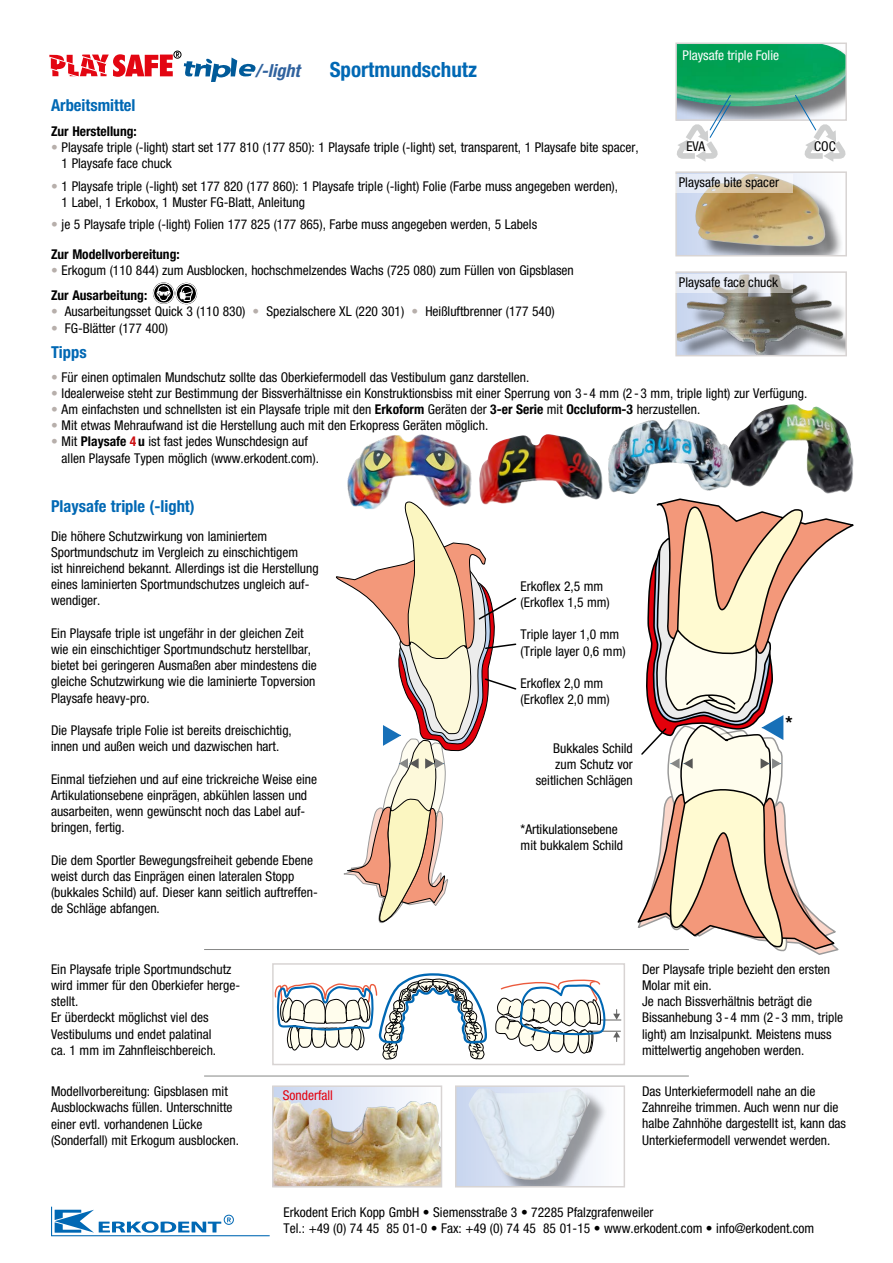
<style>
.page{position:relative;width:893px;height:1263px;background:#fff}
.page>*{position:absolute;margin:0;border:0;box-sizing:border-box;transform-origin:0 0}
.t1{font:700 condensed 21px "Helvetica Neue";color:#0068b4}
.t2{font:italic 700 condensed 18px "Helvetica Neue";color:#30629e}
.t3{font:700 condensed 18px "Helvetica Neue";color:#000}
.t4{font:700 condensed 16.5px "Helvetica Neue";color:#0068b4}
.t5{font:condensed 13.5px/16.2px "Helvetica Neue";color:#000}
.t6{font:condensed 13.5px "Helvetica Neue";color:#fff}
.t7{font:700 condensed 13.5px "Helvetica Neue";color:#000}
.t8{font:condensed 13.5px "Helvetica Neue";color:#e3000e}
.s1{color:#b7afab}
.s2{font-weight:700}
.s3{font-weight:700;color:#cd1013}
</style>
<div class="page">
<svg style="left:496px;top:979px;width:125px;height:74px"></svg>
<svg style="left:275px;top:973px;width:212px;height:87px"></svg>
<div style="left:272px;top:963px;width:353px;height:102px;border:2px solid #d8d4d3"></div>
<div style="left:273px;top:1086px;width:168px;height:101px;background:linear-gradient(to right,#c8d5ef,#fefeff)"></div>
<img style="left:275px;top:1097px;width:164px;height:87px">
<div style="left:272px;top:1085px;width:170px;height:102px;border:2px solid #d8d4d3"></div>
<svg style="left:458px;top:1088px;width:135px;height:96px"></svg>
<div style="left:471px;top:1090px;width:137px;height:97px;background:#000;opacity:.75"></div>
<img style="left:468px;top:1088px;width:123px;height:92px">
<div style="left:455px;top:1085px;width:170px;height:102px;border:2px solid #d8d4d3"></div>
<svg style="left:637px;top:498px;width:217px;height:457px"></svg>
<hr style="left:204px;top:949px;width:485px;height:1px;background:#868786">
<hr style="left:204px;top:1076px;width:485px;height:1px;background:#868786">
<div style="left:676px;top:43px;width:170px;height:77px;background:#000;opacity:.5"></div>
<img style="left:678px;top:46px;width:166px;height:61px">
<div style="left:675px;top:43px;width:172px;height:78px;border:2px solid #d8d4d3"></div>
<div style="left:676px;top:172px;width:170px;height:84px;background:#cbd8f0"></div>
<div style="left:698px;top:176px;width:146px;height:80px;background:#000;opacity:.5"></div>
<img style="left:695px;top:174px;width:131px;height:73px">
<div style="left:675px;top:171px;width:172px;height:85px;border:2px solid #d8d4d3"></div>
<img style="left:678px;top:274px;width:166px;height:79px">
<div style="left:675px;top:271px;width:172px;height:85px;border:2px solid #d8d4d3"></div>
<svg style="left:675px;top:94px;width:56px;height:68px"></svg>
<svg style="left:794px;top:94px;width:53px;height:68px"></svg>
<svg style="left:335px;top:510px;width:182px;height:413px"></svg>
<svg style="left:51px;top:1206px;width:219px;height:30px"></svg>
<img style="left:347px;top:434px;width:125px;height:76px">
<img style="left:734px;top:404px;width:120px;height:90px">
<img style="left:479px;top:434px;width:124px;height:71px">
<svg style="left:675px;top:274px;width:117px;height:18px;background:#dcdee3"></svg>
<svg style="left:675px;top:174px;width:117px;height:18px;background:#e0dad0"></svg>
<div style="left:174px;top:51px;width:7px;height:7px;border:1px solid #000;border-radius:50%"></div>
<svg style="left:49px;top:52px;width:207px;height:30px"></svg>
<img style="left:608px;top:419px;width:126px;height:75px">
<svg style="left:154px;top:283px;width:20px;height:20px"></svg>
<div style="left:153px;top:283px;width:21px;height:20px;border:1px solid #fff;border-radius:50%"></div>
<svg style="left:156px;top:285px;width:15px;height:16px"></svg>
<svg style="left:176px;top:283px;width:20px;height:21px"></svg>
<div style="left:176px;top:283px;width:21px;height:21px;border:1px solid #fff;border-radius:50%"></div>
<svg style="left:180px;top:285px;width:13px;height:16px"></svg>
<p class="t4" style="left:51px;top:95px;width:86px">Arbeitsmittel</p>
<h2 class="t2" style="left:255px;top:60px;width:46px">/-light</h2>
<h1 class="t1" style="left:330px;top:57px;width:149px">Sportmundschutz</h1>
<p class="t7" style="left:51px;top:123px;width:87px">Zur Herstellung:</p>
<p class="t5" style="left:62px;top:139px;width:579px;text-indent:-11px"><span class="s1">•</span> Playsafe triple (-light) start set 177 810 (177 850): 1 Playsafe triple (-light) set, transparent, 1 Playsafe bite spacer,<br>1 Playsafe face chuck</p>
<p class="t5" style="left:62px;top:178px;width:558px;text-indent:-11px"><span class="s1">•</span> 1 Playsafe triple (-light) set 177 820 (177 860): 1 Playsafe triple (-light) Folie (Farbe muss angegeben werden),<br>1 Label, 1 Erkobox, 1 Muster FG-Blatt, Anleitung</p>
<p class="t5" style="left:51px;top:209px;width:488px;line-height:29.7px"><span class="s1">•</span> je 5 Playsafe triple (-light) Folien 177 825 (177 865), Farbe muss angegeben werden, 5 Labels<br><span class="s2">Zur Modellvorbereitung:</span></p>
<p class="t5" style="left:51px;top:257px;width:524px;line-height:25.2px"><span class="s1">•</span> Erkogum (110 844) zum Ausblocken, hochschmelzendes Wachs (725 080) zum Füllen von Gipsblasen<br><span class="s2">Zur Ausarbeitung:</span></p>
<p class="t5" style="left:51px;top:303px;width:505px"><span class="s1">•</span> Ausarbeitungsset Quick 3 (110 830) <span class="s1">•</span> Spezialschere XL (220 301) <span class="s1">•</span> Heißluftbrenner (177 540)</p>
<p class="t5" style="left:51px;top:320px;width:119px"><span class="s1">•</span> FG-Blätter (177 400)</p>
<p class="t4" style="left:51px;top:342px;width:37px">Tipps</p>
<p class="t6" style="left:682px;top:47px;width:98px">Playsafe triple Folie</p>
<p class="t5" style="left:686px;top:138px;width:20px">EVA</p>
<p class="t5" style="left:814px;top:138px;width:23px">COC</p>
<p class="t5" style="left:679px;top:174px;width:102px">Playsafe bite spacer</p>
<p class="t5" style="left:679px;top:274px;width:101px">Playsafe face chuck</p>
<p class="t5" style="left:51px;top:369px;width:480px"><span class="s1">•</span> Für einen optimalen Mundschutz sollte das Oberkiefermodell das Vestibulum ganz darstellen.</p>
<p class="t5" style="left:51px;top:385px;width:758px"><span class="s1">•</span> Idealerweise steht zur Bestimmung der Bissverhältnisse ein Konstruktionsbiss mit einer Sperrung von 3 - 4 mm (2 - 3 mm, triple light) zur Verfügung.</p>
<p class="t5" style="left:51px;top:401px;width:651px"><span class="s1">•</span> Am einfachsten und schnellsten ist ein Playsafe triple mit den <span class="s2">Erkoform</span> Geräten der <span class="s2">3-er Serie</span> mit <span class="s2">Occluform-3</span> herzustellen.</p>
<p class="t5" style="left:51px;top:417px;width:439px"><span class="s1">•</span> Mit etwas Mehraufwand ist die Herstellung auch mit den Erkopress Geräten möglich.</p>
<p class="t5" style="left:62px;top:433px;width:259px;text-indent:-11px"><span class="s1">•</span> Mit <span class="s2">Playsafe</span> <span class="s3">4</span> <span class="s2">u</span> ist fast jedes Wunschdesign auf allen Playsafe Typen möglich (www.erkodent.com).</p>
<p class="t4" style="left:51px;top:497px;width:145px">Playsafe triple (-light)</p>
<p class="t5" style="left:51px;top:528px;width:269px">Die höhere Schutzwirkung von laminiertem Sportmundschutz im Vergleich zu einschichtigem<br>ist hinreichend bekannt. Allerdings ist die Herstellung eines laminierten Sportmundschutzes ungleich auf&shy;wendiger.</p>
<p class="t5" style="left:51px;top:625px;width:267px">Ein Playsafe triple ist ungefähr in der gleichen Zeit wie ein einschichtiger Sportmundschutz herstellbar, bietet bei geringeren Ausmaßen aber mindestens die gleiche Schutzwirkung wie die laminierte Topversion Playsafe heavy-pro.</p>
<p class="t5" style="left:51px;top:722px;width:242px">Die Playsafe triple Folie ist bereits dreischichtig, innen und außen weich und dazwischen hart.</p>
<p class="t5" style="left:51px;top:771px;width:268px">Einmal tiefziehen und auf eine trickreiche Weise eine Artikulationsebene einprägen, abkühlen lassen und ausarbeiten, wenn gewünscht noch das Label auf&shy;bringen, fertig.</p>
<p class="t5" style="left:51px;top:852px;width:268px">Die dem Sportler Bewegungsfreiheit gebende Ebene weist durch das Einprägen einen lateralen Stopp (bukkales Schild) auf. Dieser kann seitlich auftreffen&shy;de Schläge abfangen.</p>
<p class="t5" style="left:521px;top:578px;width:91px">Erkoflex 2,5 mm (Erkoflex 1,5 mm)</p>
<p class="t5" style="left:521px;top:626px;width:107px">Triple layer 1,0 mm (Triple layer 0,6 mm)</p>
<p class="t5" style="left:521px;top:675px;width:91px">Erkoflex 2,0 mm (Erkoflex 2,0 mm)</p>
<p class="t5" style="left:536px;top:740px;width:99px;text-align:right">Bukkales Schild zum Schutz vor seitlichen Schlägen</p>
<p class="t5" style="left:521px;top:821px;width:104px">*Artikulationsebene mit bukkalem Schild</p>
<h2 class="t3" style="left:786px;top:711px;width:9px">*</h2>
<p class="t5" style="left:51px;top:961px;width:191px">Ein Playsafe triple Sportmundschutz wird immer für den Oberkiefer herge&shy;stellt.<br>Er überdeckt möglichst viel des<br>Vestibulums und endet palatinal<br>ca. 1 mm im Zahnfleischbereich.</p>
<p class="t5" style="left:642px;top:961px;width:202px">Der Playsafe triple bezieht den ersten<br>Molar mit ein.<br>Je nach Bissverhältnis beträgt die<br>Bissanhebung 3 - 4 mm (2 - 3 mm, triple light) am Inzisalpunkt. Meistens muss mittelwertig angehoben werden.</p>
<p class="t5" style="left:642px;top:1083px;width:205px">Das Unterkiefermodell nahe an die Zahnreihe trimmen. Auch wenn nur die halbe Zahnhöhe dargestellt ist, kann das Unterkiefermodell verwendet werden.</p>
<p class="t5" style="left:51px;top:1083px;width:189px">Modellvorbereitung: Gipsblasen mit Ausblockwachs füllen. Unterschnitte einer evtl. vorhandenen Lücke (Sonderfall) mit Erkogum ausblocken.</p>
<p class="t8" style="left:283px;top:1088px;width:52px">Sonderfall</p>
<p class="t5" style="left:284px;top:1204px;width:532px">Erkodent Erich Kopp GmbH • Siemensstraße 3 • 72285 Pfalzgrafenweiler<br>Tel.: +49 (0) 74 45 85 01-0 • Fax: +49 (0) 74 45 85 01-15 • www.erkodent.com • info@erkodent.com</p>
</div>
